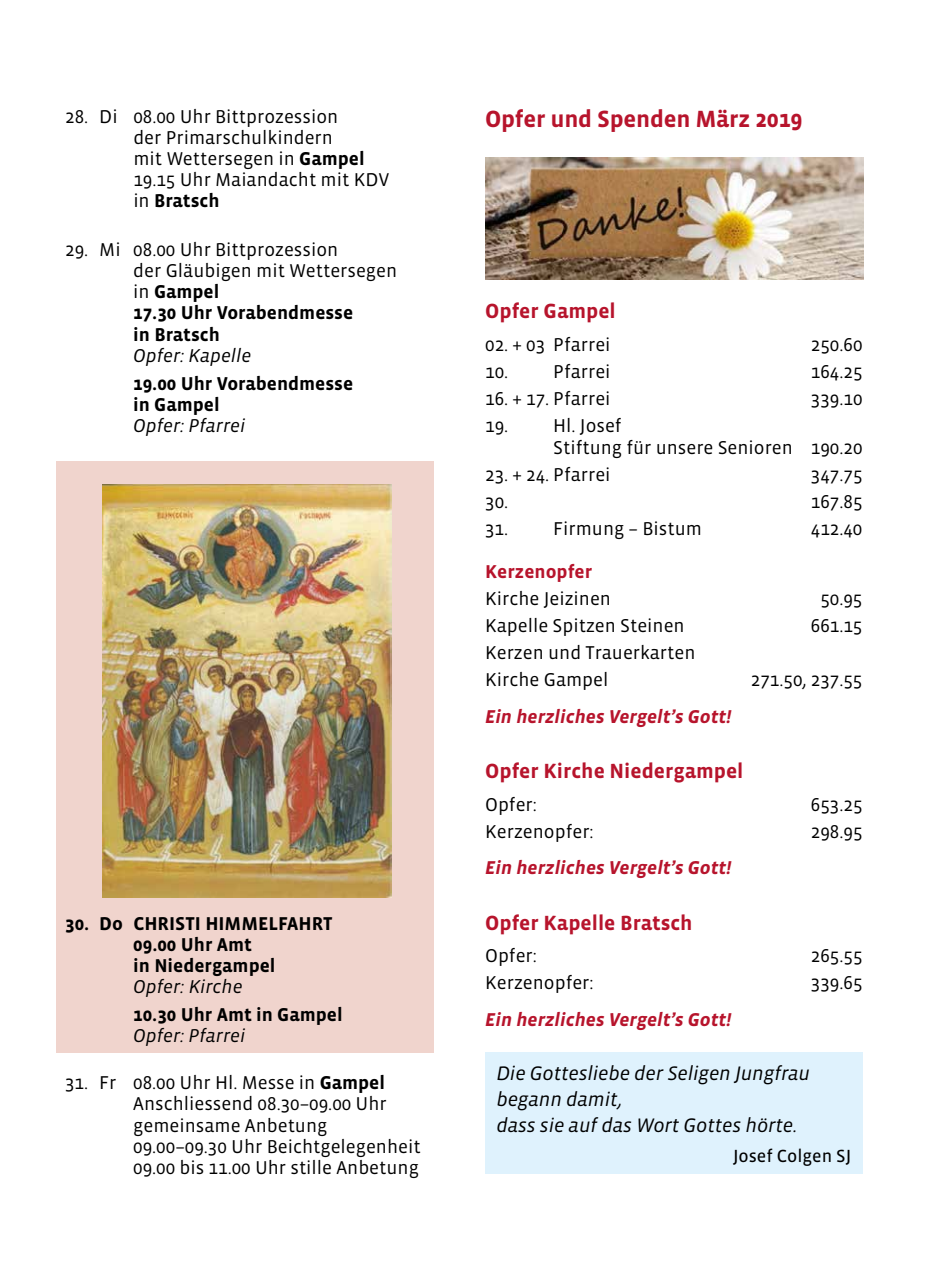
<style>
.page{position:relative;width:942px;height:1276px;background:#fff}
.page>*{position:absolute;margin:0;border:0;box-sizing:border-box;transform-origin:0 0}
.t1{font:700 24px "Vista Sans";letter-spacing:-.01em;color:#b7142c}
.t2{font:700 21px "Vista Sans";color:#b7142c}
.t3{font:italic 20px/26px "Vista Sans";letter-spacing:-.01em;color:#000}
.t4{font:19px/21.2px "Vista Sans";color:#000}
.t5{font:700 19px/21px "Vista Sans";color:#000}
.t6{font:italic 700 19px "Vista Sans";color:#b7142c}
.t7{font:italic 19px "Vista Sans";color:#000}
.t8{font:700 19px "Vista Sans";color:#b7142c}
.t9{font:18px "Vista Sans Reg";color:#000}
.s1{font-weight:700}
</style>
<div class="page">
<img style="left:485px;top:157px;width:378px;height:122px">
<div style="left:485px;top:1052px;width:377px;height:122px;background:#dff2fd"></div>
<div style="left:57px;top:461px;width:377px;height:592px;background:#f0d4cd"></div>
<img style="left:102px;top:484px;width:289px;height:413px">
<p class="t4" style="left:133px;top:106px;width:257px;text-indent:-68px">28. Di 08.00 Uhr Bittprozession<br>der Primarschulkindern<br>mit Wettersegen in <span class="s1">Gampel<br></span>19.15 Uhr Maiandacht mit KDV in <span class="s1">Bratsch</span></p>
<p class="t4" style="left:133px;top:239px;width:265px;text-indent:-68px">29. Mi 08.00 Uhr Bittprozession<br>der Gläubigen mit Wettersegen in <span class="s1">Gampel<br>17.30 Uhr Vorabendmesse<br>in Bratsch</span></p>
<p class="t7" style="left:133px;top:346px;width:120px">Opfer: Kapelle</p>
<p class="t5" style="left:133px;top:373px;width:221px">19.00 Uhr Vorabendmesse in Gampel</p>
<p class="t7" style="left:133px;top:416px;width:114px">Opfer: Pfarrei</p>
<p class="t5" style="left:133px;top:913px;width:201px;text-indent:-68px">30. Do CHRISTI HIMMELFAHRT<br>09.00 Uhr Amt<br>in Niedergampel</p>
<p class="t7" style="left:133px;top:977px;width:111px">Opfer: Kirche</p>
<p class="t5" style="left:133px;top:1004px;width:211px">10.30 Uhr Amt in Gampel</p>
<p class="t7" style="left:133px;top:1026px;width:114px">Opfer: Pfarrei</p>
<p class="t4" style="left:133px;top:1072px;width:289px;text-indent:-68px">31. Fr 08.00 Uhr Hl. Messe in <span class="s1">Gampel<br></span>Anschliessend 08.30–09.00 Uhr gemeinsame Anbetung<br>09.00–09.30 Uhr Beichtgelegenheit<br>09.00 bis 11.00 Uhr stille Anbetung</p>
<p class="t1" style="left:485px;top:106px;width:319px">Opfer und Spenden März 2019</p>
<p class="t2" style="left:485px;top:300px;width:132px">Opfer Gampel</p>
<p class="t4" style="left:485px;top:334px;width:127px">02. + 03 Pfarrei</p>
<p class="t4" style="left:810px;top:334px;width:53px">250.60</p>
<p class="t4" style="left:485px;top:361px;width:127px">10. Pfarrei</p>
<p class="t4" style="left:810px;top:361px;width:53px">164.25</p>
<p class="t4" style="left:485px;top:388px;width:127px">16. + 17. Pfarrei</p>
<p class="t4" style="left:810px;top:388px;width:53px">339.10</p>
<p class="t4" style="left:553px;top:416px;width:310px;text-indent:-68px">19. Hl. Josef<br>Stiftung für unsere Senioren 190.20</p>
<p class="t4" style="left:485px;top:464px;width:127px">23. + 24. Pfarrei</p>
<p class="t4" style="left:810px;top:464px;width:53px">347.75</p>
<p class="t4" style="left:485px;top:491px;width:25px">30.</p>
<p class="t4" style="left:810px;top:491px;width:53px">167.85</p>
<p class="t4" style="left:485px;top:518px;width:218px">31. Firmung – Bistum</p>
<p class="t4" style="left:810px;top:518px;width:53px">412.40</p>
<p class="t8" style="left:485px;top:561px;width:109px">Kerzenopfer</p>
<p class="t4" style="left:485px;top:588px;width:127px">Kirche Jeizinen</p>
<p class="t4" style="left:820px;top:588px;width:44px">50.95</p>
<p class="t4" style="left:485px;top:615px;width:201px">Kapelle Spitzen Steinen</p>
<p class="t4" style="left:810px;top:615px;width:53px">661.15</p>
<p class="t4" style="left:485px;top:639px;width:212px;line-height:27.2px">Kerzen und Trauerkarten<br>Kirche Gampel</p>
<p class="t4" style="left:750px;top:670px;width:113px">271.50, 237.55</p>
<p class="t6" style="left:485px;top:706px;width:247px">Ein herzliches Vergelt’s Gott!</p>
<p class="t2" style="left:485px;top:760px;width:260px">Opfer Kirche Niedergampel</p>
<p class="t4" style="left:485px;top:794px;width:53px">Opfer:</p>
<p class="t4" style="left:810px;top:794px;width:53px">653.25</p>
<p class="t4" style="left:485px;top:821px;width:110px">Kerzenopfer:</p>
<p class="t4" style="left:810px;top:821px;width:53px">298.95</p>
<p class="t6" style="left:485px;top:858px;width:247px">Ein herzliches Vergelt’s Gott!</p>
<p class="t2" style="left:485px;top:912px;width:209px">Opfer Kapelle Bratsch</p>
<p class="t4" style="left:485px;top:945px;width:53px">Opfer:</p>
<p class="t4" style="left:810px;top:945px;width:53px">265.55</p>
<p class="t4" style="left:485px;top:972px;width:110px">Kerzenopfer:</p>
<p class="t4" style="left:810px;top:972px;width:53px">339.65</p>
<p class="t6" style="left:485px;top:1009px;width:247px">Ein herzliches Vergelt’s Gott!</p>
<p class="t3" style="left:496px;top:1060px;width:315px">Die Gottesliebe der Seligen Jungfrau begann damit,<br>dass sie auf das Wort Gottes hörte.</p>
<p class="t9" style="left:732px;top:1146px;width:120px">Josef Colgen SJ</p>
</div>
